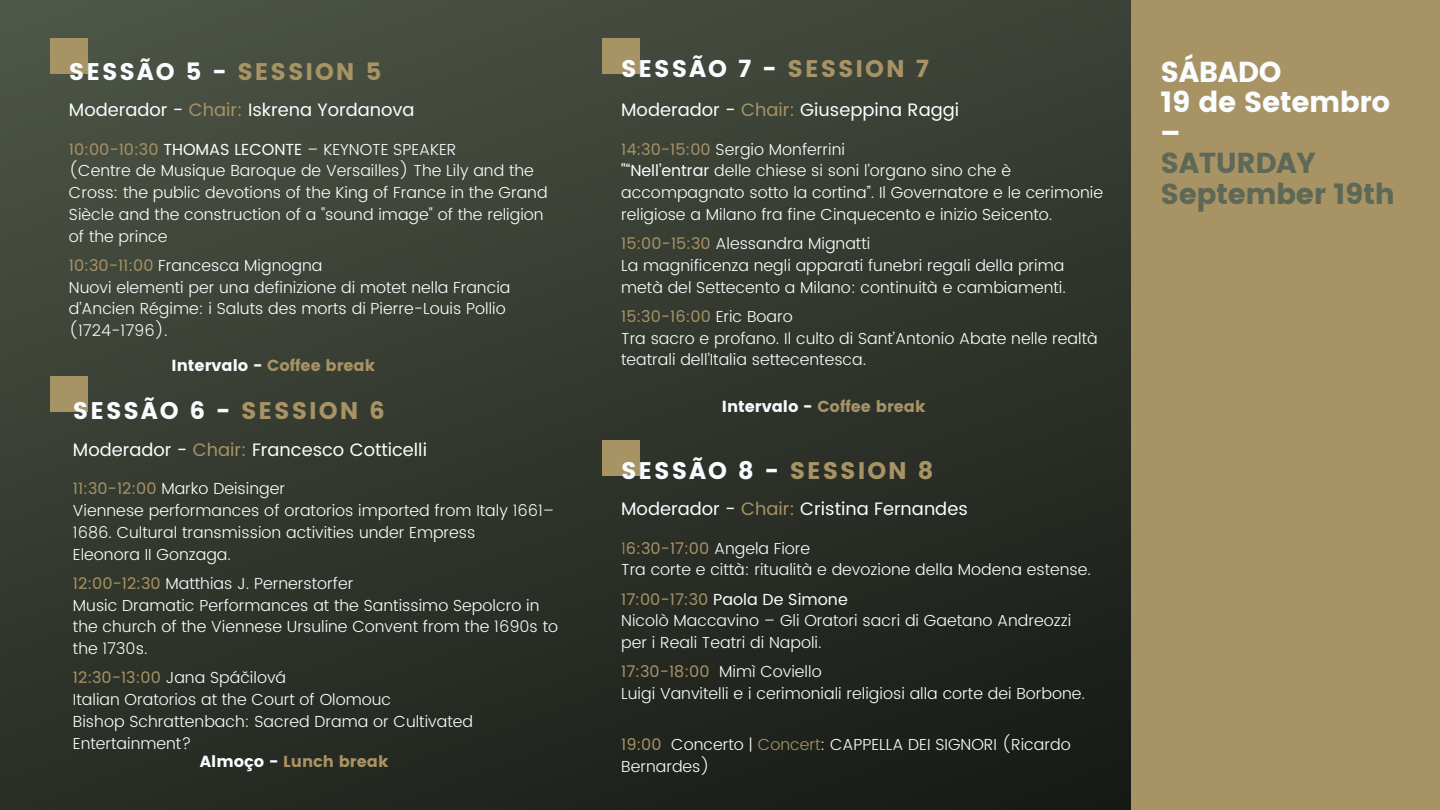
<style>
.page{position:relative;width:1440px;height:810px;background:#fff}
.page>*{position:absolute;margin:0;border:0;box-sizing:border-box;transform-origin:0 0}
.t1{font:28.9px/30.4px "Poppins";letter-spacing:-.015em;color:#5e6856}
.t2{font:28.9px/30.4px "Poppins";letter-spacing:-.015em;color:#fafdff}
.t3{font:24px "Poppins";letter-spacing:.08em;color:#fafdff}
.t4{font:18px "Poppins";color:#fafdff}
.t5{font:300 16px/21.8px "Poppins";color:#fafdff}
.t6{font:16px "Poppins";color:#a89365}
.s1{color:#a89365}
.s2{font-weight:400;color:#a89365}
.s3{font-weight:400}
.s4{color:#fafdff}
</style>
<div class="page">
<img style="left:0;top:0;width:1131px;height:810px">
<div style="left:1131px;top:0;width:309px;height:810px;background:#a89365"></div>
<div style="left:50px;top:38px;width:38px;height:36px;background:#a89365"></div>
<div style="left:50px;top:376px;width:38px;height:36px;background:#a89365"></div>
<div style="left:602px;top:38px;width:38px;height:36px;background:#a89365"></div>
<div style="left:602px;top:440px;width:38px;height:36px;background:#a89365"></div>
<h2 class="t3" style="left:69px;top:57px;width:314px">SESSÃO 5 - <span class="s1">SESSION 5</span></h2>
<p class="t4" style="left:69px;top:99px;width:347px">Moderador - <span class="s1">Chair:</span> Iskrena Yordanova</p>
<p class="t5" style="left:69px;top:138px;width:480px"><span class="s2">10:00-10:30</span> <span class="s3">THOMAS LECONTE</span> – KEYNOTE SPEAKER<br>(Centre de Musique Baroque de Versailles) The Lily and the Cross: the public devotions of the King of France in the Grand Siècle and the construction of a "sound image" of the religion of the prince</p>
<p class="t5" style="left:69px;top:254px;width:443px"><span class="s2">10:30-11:00</span> Francesca Mignogna<br>Nuovi elementi per una definizione di motet nella Francia d’Ancien Régime: i Saluts des morts di Pierre-Louis Pollio (1724-1796).</p>
<p class="t6" style="left:172px;top:356px;width:205px"><span class="s4">Intervalo -</span> Coffee break</p>
<h2 class="t3" style="left:73px;top:397px;width:313px">SESSÃO 6 - <span class="s1">SESSION 6</span></h2>
<p class="t4" style="left:73px;top:439px;width:356px">Moderador - <span class="s1">Chair:</span> Francesco Cotticelli</p>
<p class="t5" style="left:73px;top:478px;width:483px"><span class="s2">11:30-12:00</span> Marko Deisinger<br>Viennese performances of oratorios imported from Italy 1661– 1686. Cultural transmission activities under Empress<br>Eleonora II Gonzaga.</p>
<p class="t5" style="left:73px;top:573px;width:487px"><span class="s2">12:00-12:30</span> Matthias J. Pernerstorfer<br>Music Dramatic Performances at the Santissimo Sepolcro in the church of the Viennese Ursuline Convent from the 1690s to the 1730s.</p>
<p class="t5" style="left:73px;top:667px;width:402px"><span class="s2">12:30-13:00</span> Jana Spáčilová<br>Italian Oratorios at the Court of Olomouc<br>Bishop Schrattenbach: Sacred Drama or Cultivated Entertainment?</p>
<p class="t6" style="left:200px;top:752px;width:190px"><span class="s4">Almoço -</span> Lunch break</p>
<h2 class="t3" style="left:621px;top:55px;width:310px">SESSÃO 7 - <span class="s1">SESSION 7</span></h2>
<p class="t4" style="left:621px;top:99px;width:340px">Moderador - <span class="s1">Chair:</span> Giuseppina Raggi</p>
<p class="t5" style="left:621px;top:138px;width:483px"><span class="s2">14:30-15:00</span> Sergio Monferrini<br><span class="s3">"“Nell’entrar</span> delle chiese si soni l’organo sino che è accompagnato sotto la cortina”. Il Governatore e le cerimonie religiose a Milano fra fine Cinquecento e inizio Seicento.</p>
<p class="t5" style="left:621px;top:233px;width:446px"><span class="s2">15:00-15:30</span> Alessandra Mignatti<br>La magnificenza negli apparati funebri regali della prima metà del Settecento a Milano: continuità e cambiamenti.</p>
<p class="t5" style="left:621px;top:305px;width:478px"><span class="s2">15:30-16:00</span> Eric Boaro<br>Tra sacro e profano. Il culto di Sant’Antonio Abate nelle realtà teatrali dell’Italia settecentesca.</p>
<p class="t6" style="left:722px;top:397px;width:205px"><span class="s4">Intervalo -</span> Coffee break</p>
<h2 class="t3" style="left:621px;top:456px;width:314px">SESSÃO 8 - <span class="s1">SESSION 8</span></h2>
<p class="t4" style="left:621px;top:498px;width:348px">Moderador - <span class="s1">Chair:</span> Cristina Fernandes</p>
<p class="t5" style="left:621px;top:537px;width:471px"><span class="s1">1</span><span class="s2">6:30-17:00</span> Angela Fiore<br>Tra corte e città: ritualità e devozione della Modena estense.</p>
<p class="t5" style="left:621px;top:588px;width:452px"><span class="s2">17:00-17:30</span> <span class="s3">Paola De Simone<br></span>Nicolò Maccavino – Gli Oratori sacri di Gaetano Andreozzi per i Reali Teatri di Napoli.</p>
<p class="t5" style="left:621px;top:661px;width:465px"><span class="s2">17:30-18:00</span> Mimì Coviello<br>Luigi Vanvitelli e i cerimoniali religiosi alla corte dei Borbone.</p>
<p class="t5" style="left:621px;top:734px;width:451px"><span class="s2">19:00</span> Concerto | <span class="s1">Concert</span>: CAPPELLA DEI SIGNORI (Ricardo<br>Bernardes)</p>
<h1 class="t2" style="left:1161px;top:57px;width:231px">SÁBADO<br>19 de Setembro –</h1>
<h1 class="t1" style="left:1161px;top:148px;width:236px">SATURDAY<br>September 19th</h1>
</div>
